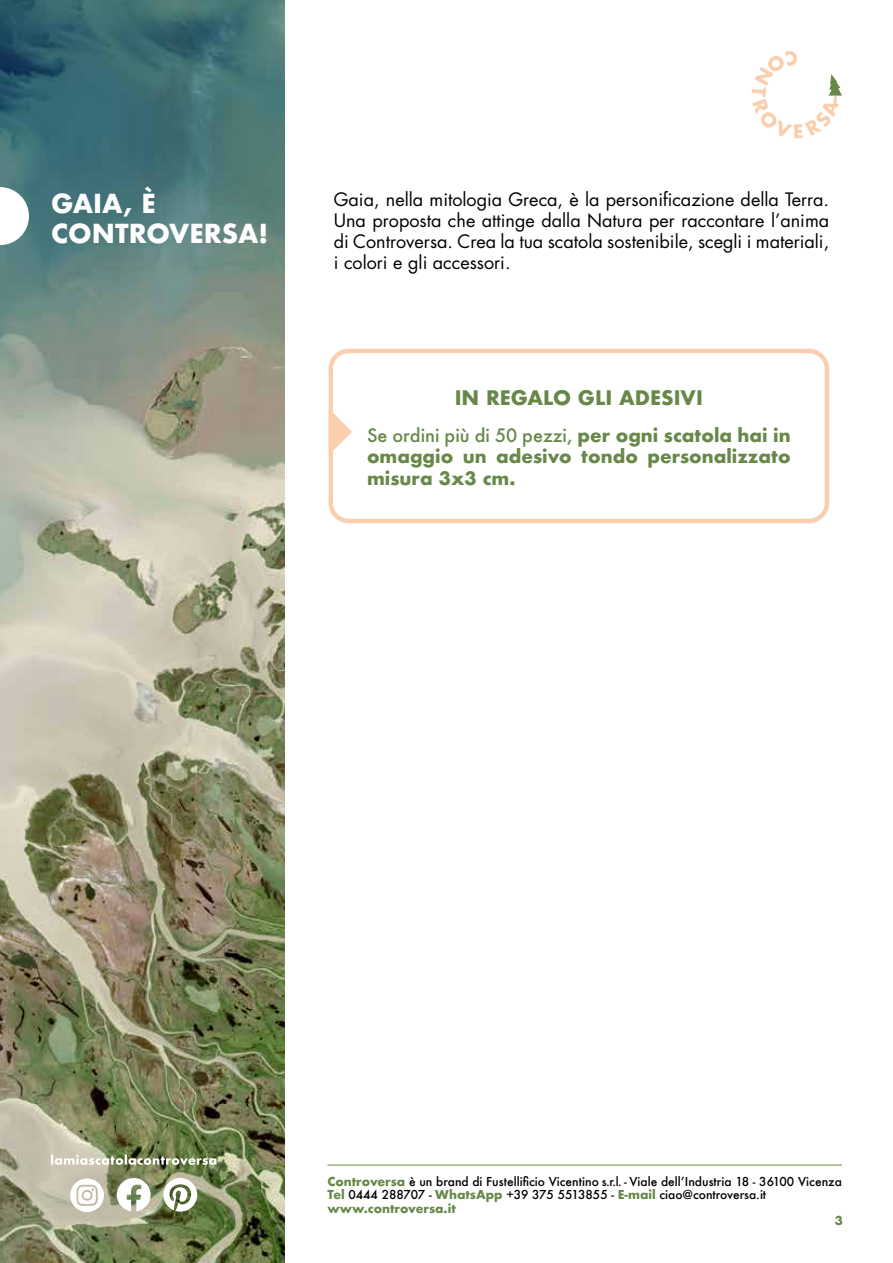
<style>
.page{position:relative;width:893px;height:1263px;background:#fff}
.page>*{position:absolute;margin:0;border:0;box-sizing:border-box;transform-origin:0 0}
.t1{font:700 25.5px/30px "Futura";color:#fff}
.t2{font:700 19.5px "Futura";color:#678849}
.t3{font:18px/21px "Futura Std";color:#000;text-align:justify}
.t4{font:700 18px/21.6px "Futura";color:#678849;text-align:justify}
.t5{font:500 12px/13.5px "Futura";color:#000}
.t6{font:700 12px "Futura";color:#678849}
.s1{font-weight:500}
.s2{font-weight:700;color:#678849}
</style>
<div class="page">
<img style="left:0;top:0;width:285px;height:1263px">
<svg style="left:0;top:187px;width:29px;height:58px"></svg>
<div style="left:328px;top:349px;width:501px;height:174px;border:4px solid #fbceae;border-radius:18px"></div>
<svg style="left:330px;top:409px;width:22px;height:45px"></svg>
<hr style="left:327px;top:1165px;width:515px;height:1px;background:#678849">
<svg style="left:752px;top:51px;width:90px;height:87px"></svg>
<svg style="left:51px;top:1154px;width:165px;height:11px"></svg>
<svg style="left:117px;top:1178px;width:34px;height:33px"></svg>
<svg style="left:70px;top:1178px;width:34px;height:34px"></svg>
<svg style="left:163px;top:1178px;width:34px;height:33px"></svg>
<h1 class="t1" style="left:51px;top:188px;width:219px">GAIA, È<br>CONTROVERSA!</h1>
<p class="t3" style="left:334px;top:189px;width:497px">Gaia, nella mitologia Greca, è la personificazione della Terra.<br>Una proposta che attinge dalla Natura per raccontare l’anima di Controversa. Crea la tua scatola sostenibile, scegli i materiali, i colori e gli accessori.</p>
<p class="t2" style="left:455px;top:383px;width:250px">IN REGALO GLI ADESIVI</p>
<p class="t4" style="left:367px;top:424px;width:425px"><span class="s1">Se ordini più di 50 pezzi,</span> per ogni scatola hai in omaggio un adesivo tondo personalizzato misura 3x3 cm.</p>
<p class="t5" style="left:327px;top:1174px;width:516px"><span class="s2">Controversa</span> è un brand di Fustellificio Vicentino s.r.l. - Viale dell’Industria 18 - 36100 Vicenza<br><span class="s2">Tel</span> 0444 288707 - <span class="s2">WhatsApp</span> +39 375 5513855 - <span class="s2">E-mail</span> ciao@controversa.it <span class="s2">www.controversa.it</span></p>
<p class="t6" style="left:835px;top:1211px;width:10px">3</p>
</div>
